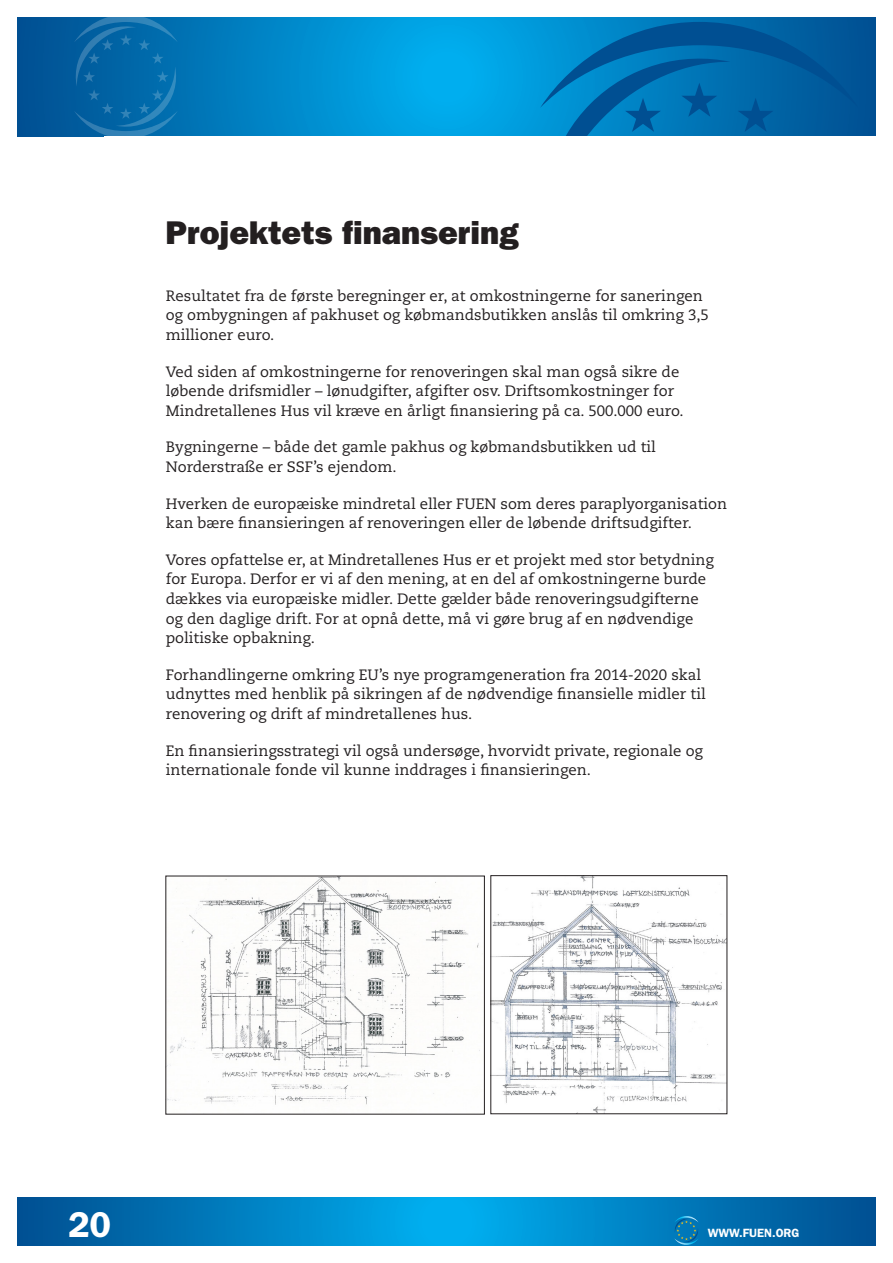
<style>
.page{position:relative;width:893px;height:1263px;background:#fff}
.page>*{position:absolute;margin:0;border:0;box-sizing:border-box;transform-origin:0 0}
.t1{font:600 36px "ITC Franklin Gothic Std";color:#fff}
.Presse_Headline{font:33px "ITC Franklin Gothic Std Hvy";color:#231f20}
.Fließtext{font:15px/19.6px "Caecilia LT Std";color:#231f20}
.t2{font:600 12px "ITC Franklin Gothic Std";color:#fff}
</style>
<div class="page">
<svg style="left:17px;top:17px;width:859px;height:119px;background:#0089ca"></svg>
<svg style="left:17px;top:1197px;width:859px;height:49px;background:#007ebf"></svg>
<svg style="left:674px;top:1216px;width:25px;height:29px"></svg>
<svg style="left:74px;top:17px;width:104px;height:120px;background:#096aa9"></svg>
<svg style="left:539px;top:22px;width:321px;height:114px;background:#006aac"></svg>
<div style="left:104px;top:136px;width:789px;height:362px;background:#fff"></div>
<img style="left:168px;top:878px;width:312px;height:227px">
<img style="left:493px;top:877px;width:232px;height:235px">
<p class="Presse_Headline" style="left:165px;top:213px;width:355px">Projektets finansering</p>
<p class="Fließtext" style="left:166px;top:286px;width:545px">Resultatet fra de første beregninger er, at omkostningerne for saneringen og ombygningen af pakhuset og købmandsbutikken anslås til omkring 3,5 millioner euro.</p>
<p class="Fließtext" style="left:166px;top:362px;width:519px">Ved siden af omkostningerne for renoveringen skal man også sikre de løbende drifsmidler – lønudgifter, afgifter osv. Driftsomkostninger for<br>Mindretallenes Hus vil kræve en årligt finansiering på ca. 500.000 euro.</p>
<p class="Fließtext" style="left:166px;top:438px;width:492px">Bygningerne – både det gamle pakhus og købmandsbutikken ud til<br>Norderstraße er SSF’s ejendom.</p>
<p class="Fließtext" style="left:166px;top:494px;width:563px">Hverken de europæiske mindretal eller FUEN som deres paraplyorganisation kan bære finansieringen af renoveringen eller de løbende driftsudgifter.</p>
<p class="Fließtext" style="left:166px;top:550px;width:550px">Vores opfattelse er, at Mindretallenes Hus er et projekt med stor betydning for Europa. Derfor er vi af den mening, at en del af omkostningerne burde dækkes via europæiske midler. Dette gælder både renoveringsudgifterne og den daglige drift. For at opnå dette, må vi gøre brug af en nødvendige politiske opbakning.</p>
<p class="Fließtext" style="left:166px;top:665px;width:541px">Forhandlingerne omkring EU’s nye programgeneration fra 2014-2020 skal udnyttes med henblik på sikringen af de nødvendige finansielle midler til renovering og drift af mindretallenes hus.</p>
<p class="Fließtext" style="left:166px;top:741px;width:538px">En finansieringsstrategi vil også undersøge, hvorvidt private, regionale og internationale fonde vil kunne inddrages i finansieringen.</p>
<h1 class="t1" style="left:68px;top:1204px;width:45px">20</h1>
<p class="t2" style="left:708px;top:1226px;width:93px">WWW.FUEN.ORG</p>
</div>
